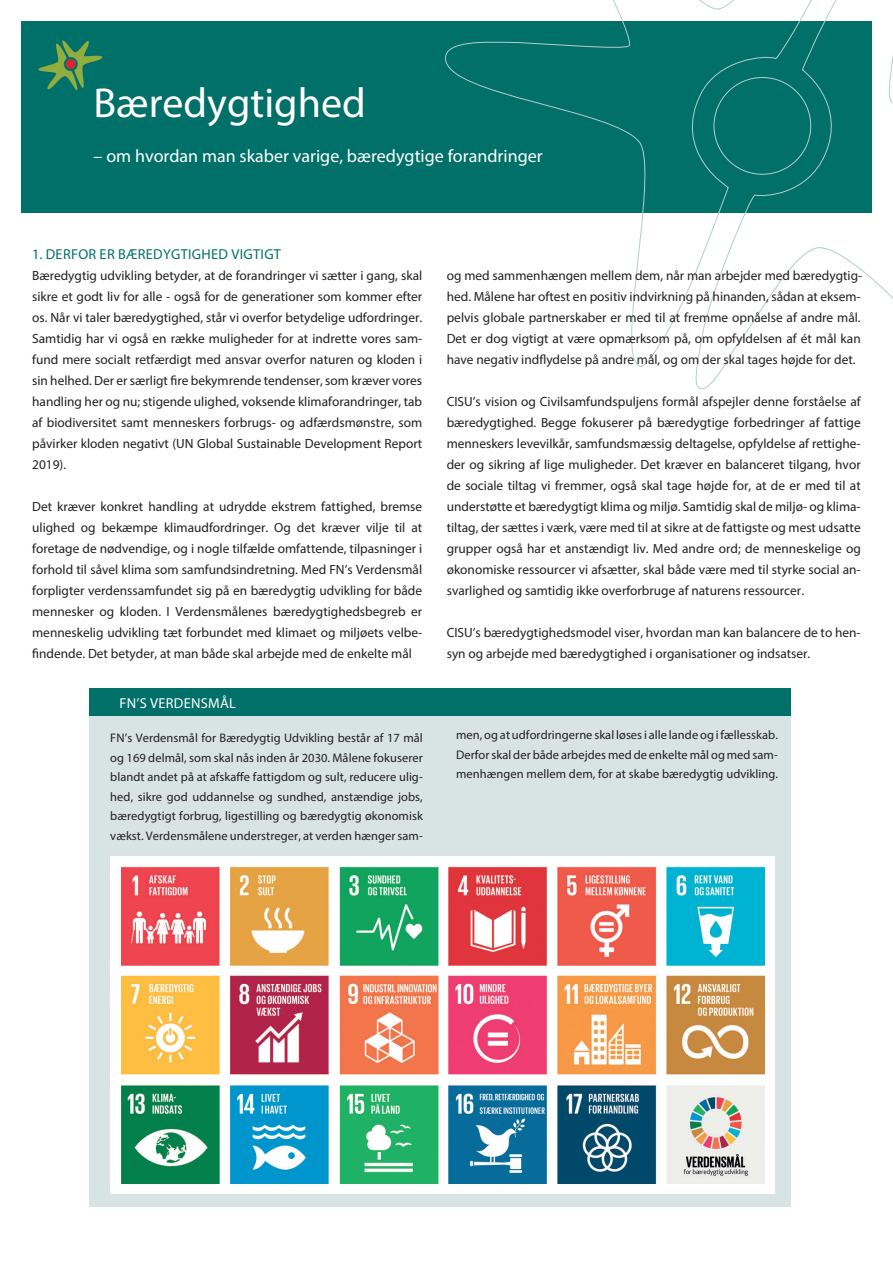
<style>
.page{position:relative;width:893px;height:1263px;background:#fff}
.page>*{position:absolute;margin:0;border:0;box-sizing:border-box;transform-origin:0 0}
.rubrik{font:42px "Myriad Pro";color:#fff}
.manchet{font:18px "Myriad Pro";color:#fff}
.mellemrubrik{font:14.4px "Myriad Pro";letter-spacing:.02em;color:#007069}
.boksrubrik{font:14.4px "Myriad Pro";letter-spacing:.02em;color:#fff}
.broed_uden_indryk{font:13.35px/21px "Myriad Pro";color:#231f20;text-align:justify}
.bokstekst{font:12.45px/19.5px "Myriad Pro";letter-spacing:.005em;color:#231f20;text-align:justify}
</style>
<div class="page">
<div style="left:21px;top:21px;width:851px;height:192px;background:#007069"></div>
<svg style="left:445px;top:0;width:409px;height:367px"></svg>
<img style="left:38px;top:40px;width:65px;height:51px">
<div style="left:89px;top:698px;width:702px;height:509px;background:#d8e4e4"></div>
<div style="left:110px;top:856px;width:665px;height:337px;background:#fff"></div>
<img style="left:122px;top:866px;width:642px;height:318px">
<div style="left:89px;top:688px;width:702px;height:28px;background:#007069"></div>
<p class="rubrik" style="left:94px;top:77px;width:274px">Bæredygtighed</p>
<p class="manchet" style="left:94px;top:144px;width:451px">– om hvordan man skaber varige, bæredygtige forandringer</p>
<p class="mellemrubrik" style="left:32px;top:246px;width:250px">1. DERFOR ER BÆREDYGTIGHED VIGTIGT</p>
<p class="broed_uden_indryk" style="left:32px;top:265px;width:392px">Bæredygtig udvikling betyder, at de forandringer vi sætter i gang, skal sikre et godt liv for alle - også for de generationer som kommer efter os. Når vi taler bæredygtighed, står vi overfor betydelige udfordringer.<br>Samtidig har vi også en række muligheder for at indrette vores sam&shy;fund mere socialt retfærdigt med ansvar overfor naturen og kloden i sin helhed. Der er særligt fire bekymrende tendenser, som kræver vores handling her og nu; stigende ulighed, voksende klimaforandringer, tab af biodiversitet samt menneskers forbrugs- og adfærdsmønstre, som påvirker kloden negativt (UN Global Sustainable Development Report 2019).</p>
<p class="broed_uden_indryk" style="left:32px;top:496px;width:392px">Det kræver konkret handling at udrydde ekstrem fattighed, bremse ulighed og bekæmpe klimaudfordringer. Og det kræver vilje til at foretage de nødvendige, og i nogle tilfælde omfattende, tilpasninger i forhold til såvel klima som samfundsindretning. Med FN’s Verdensmål forpligter verdenssamfundet sig på en bæredygtig udvikling for både mennesker og kloden. I Verdensmålenes bæredygtighedsbegreb er menneskelig udvikling tæt forbundet med klimaet og miljøets velbe&shy;findende. Det betyder, at man både skal arbejde med de enkelte mål</p>
<p class="broed_uden_indryk" style="left:447px;top:265px;width:417px">og med sammenhængen mellem dem, når man arbejder med bæredygtig&shy;hed. Målene har oftest en positiv indvirkning på hinanden, sådan at eksem&shy;pelvis globale partnerskaber er med til at fremme opnåelse af andre mål.<br>Det er dog vigtigt at være opmærksom på, om opfyldelsen af ét mål kan have negativ indflydelse på andre mål, og om der skal tages højde for det.</p>
<p class="broed_uden_indryk" style="left:447px;top:391px;width:416px">CISU’s vision og Civilsamfundspuljens formål afspejler denne forståelse af bæredygtighed. Begge fokuserer på bæredygtige forbedringer af fattige menneskers levevilkår, samfundsmæssig deltagelse, opfyldelse af rettighe&shy;der og sikring af lige muligheder. Det kræver en balanceret tilgang, hvor de sociale tiltag vi fremmer, også skal tage højde for, at de er med til at understøtte et bæredygtigt klima og miljø. Samtidig skal de miljø- og klima&shy;tiltag, der sættes i værk, være med til at sikre at de fattigste og mest udsatte grupper også har et anstændigt liv. Med andre ord; de menneskelige og økonomiske ressourcer vi afsætter, skal både være med til styrke social an&shy;svarlighed og samtidig ikke overforbruge af naturens ressourcer.</p>
<p class="broed_uden_indryk" style="left:447px;top:622px;width:416px">CISU’s bæredygtighedsmodel viser, hvordan man kan balancere de to hen&shy;syn og arbejde med bæredygtighed i organisationer og indsatser.</p>
<p class="boksrubrik" style="left:120px;top:694px;width:118px">FN’S VERDENSMÅL</p>
<p class="bokstekst" style="left:110px;top:728px;width:314px">FN’s Verdensmål for Bæredygtig Udvikling består af 17 mål og 169 delmål, som skal nås inden år 2030. Målene fokuserer blandt andet på at afskaffe fattigdom og sult, reducere ulig&shy;hed, sikre god uddannelse og sundhed, anstændige jobs, bæredygtigt forbrug, ligestilling og bæredygtig økonomisk vækst. Verdensmålene understreger, at verden hænger sam-</p>
<p class="bokstekst" style="left:456px;top:725px;width:323px">men, og at udfordringerne skal løses i alle lande og i fællesskab.<br>Derfor skal der både arbejdes med de enkelte mål og med sam&shy;menhængen mellem dem, for at skabe bæredygtig udvikling.</p>
</div>
